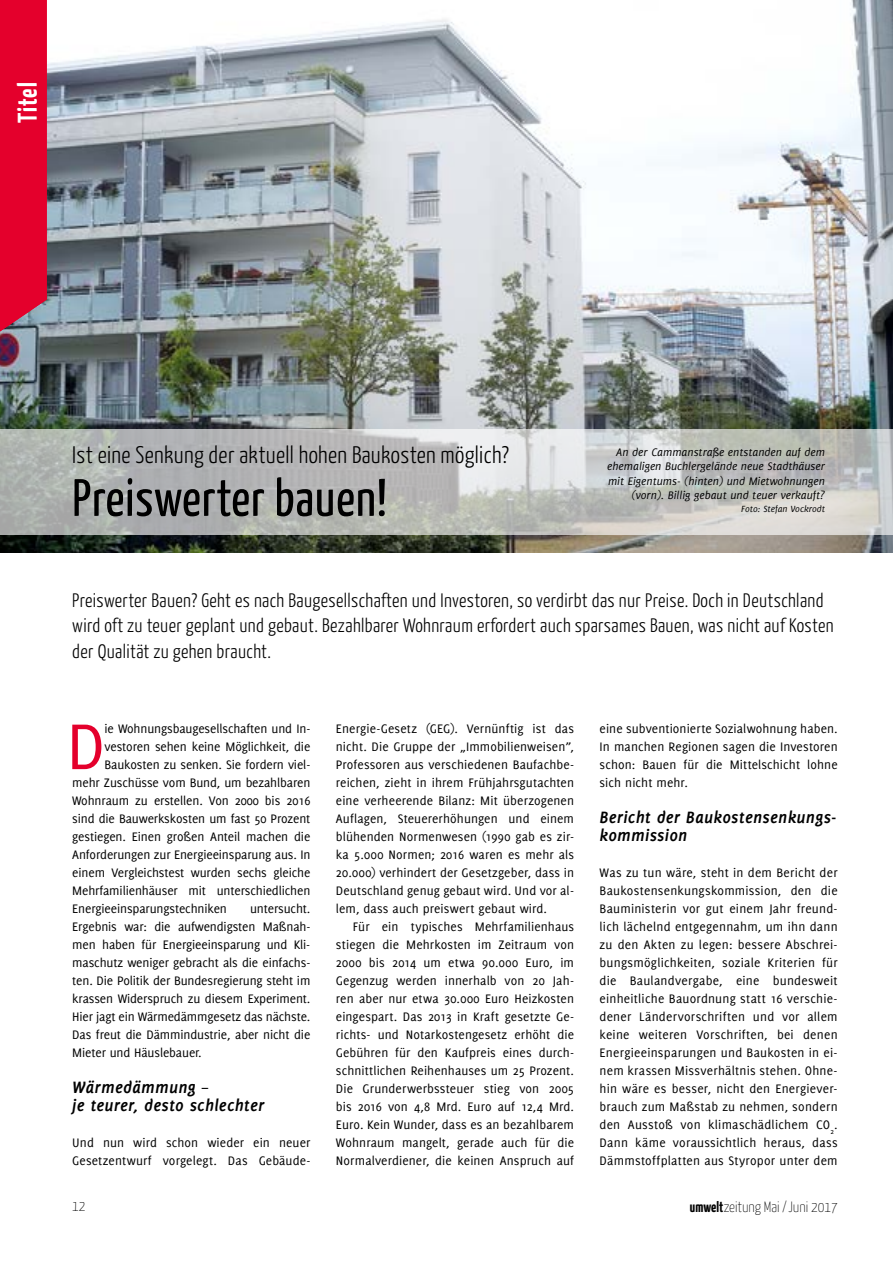
<style>
.page{position:relative;width:893px;height:1263px;background:#fff}
.page>*{position:absolute;margin:0;border:0;box-sizing:border-box;transform-origin:0 0}
.t1{font:70.65px "Delicious";color:#e4002c}
.t2{font:52.5px "Yanone Kaffeesatz";letter-spacing:.015em;color:#000}
.t3{font:700 27px "Yanone Kaffeesatz";letter-spacing:.04em;color:#fff}
.t4{font:300 24px "Yanone Kaffeesatz";letter-spacing:.015em;color:#000}
.t5{font:300 19.5px/25.5px "Yanone Kaffeesatz";letter-spacing:.02em;color:#000}
.t6{font:italic 700 18px/18px "Delicious";letter-spacing:.01em;color:#000}
.t7{font:100 15px "Yanone Kaffeesatz";color:#000}
.t8{font:13.5px/18px "Delicious";letter-spacing:-.01em;color:#000;text-align:justify}
.t9{font:italic 12px/14.4px "Delicious";color:#000;text-align:right}
.t10{font:italic 9.75px "Delicious";color:#000}
.s1{font-weight:700}
</style>
<div class="page">
<img style="left:0;top:0;width:893px;height:552px">
<svg style="left:0;top:429px;width:893px;height:105px"></svg>
<svg style="left:0;top:0;width:47px;height:340px"></svg>
<h3 class="t3" style="left:11px;top:123px;width:42px;rotate:-90deg">Titel</h3>
<h3 class="t4" style="left:72px;top:440px;width:438px">Ist eine Senkung der aktuell hohen Baukosten möglich?</h3>
<h2 class="t2" style="left:72px;top:466px;width:316px">Preiswerter bauen!</h2>
<p class="t9" style="left:607px;top:445px;width:219px">An der Cammanstraße entstanden auf dem ehemaligen Buchlergelände neue Stadthäuser mit Eigentums- (hinten) und Mietwohnungen (vorn). Billig gebaut und teuer verkauft?</p>
<p class="t10" style="left:741px;top:503px;width:85px">Foto: Stefan Vockrodt</p>
<p class="t5" style="left:72px;top:587px;width:763px">Preiswerter Bauen? Geht es nach Baugesellschaften und Investoren, so verdirbt das nur Preise. Doch in Deutschland wird oft zu teuer geplant und gebaut. Bezahlbarer Wohnraum erfordert auch sparsames Bauen, was nicht auf Kosten der Qualität zu gehen braucht.</p>
<h1 class="t1" style="left:67px;top:706px;width:40px">D</h1>
<p class="t8" style="left:105px;top:719px;width:207px">ie Wohnungsbaugesellschaften und In-</p>
<p class="t8" style="left:105px;top:737px;width:207px">vestoren sehen keine Möglichkeit, die</p>
<p class="t8" style="left:105px;top:755px;width:207px">Baukosten zu senken. Sie fordern viel-</p>
<p class="t8" style="left:72px;top:773px;width:240px">mehr Zuschüsse vom Bund, um bezahlbaren</p>
<p class="t8" style="left:72px;top:791px;width:240px">Wohnraum zu erstellen. Von 2000 bis 2016</p>
<p class="t8" style="left:72px;top:809px;width:240px">sind die Bauwerkskosten um fast 50 Prozent</p>
<p class="t8" style="left:72px;top:827px;width:240px">gestiegen. Einen großen Anteil machen die</p>
<p class="t8" style="left:72px;top:845px;width:240px">Anforderungen zur Energieeinsparung aus. In</p>
<p class="t8" style="left:72px;top:863px;width:240px">einem Vergleichstest wurden sechs gleiche</p>
<p class="t8" style="left:72px;top:881px;width:240px">Mehrfamilienhäuser mit unterschiedlichen</p>
<p class="t8" style="left:72px;top:899px;width:156px">Energieeinsparungstechniken</p>
<p class="t8" style="left:72px;top:899px;width:240px;text-indent:178px">untersucht.<br>Ergebnis war: die aufwendigsten Maßnah&shy;men haben für Energieeinsparung und Kli&shy;maschutz weniger gebracht als die einfachs&shy;ten. Die Politik der Bundesregierung steht im krassen Widerspruch zu diesem Experiment.<br>Hier jagt ein Wärmedämmgesetz das nächste.<br>Das freut die Dämmindustrie, aber nicht die Mieter und Häuslebauer.</p>
<h3 class="t6" style="left:72px;top:1078px;width:194px">Wärmedämmung –<br>je teurer, desto schlechter</h3>
<p class="t8" style="left:72px;top:1133px;width:240px">Und nun wird schon wieder ein neuer<br>Gesetzentwurf vorgelegt. Das Gebäude-</p>
<p class="t8" style="left:336px;top:719px;width:240px">Energie-Gesetz (GEG). Vernünftig ist das nicht. Die Gruppe der „Immobilienweisen”, Professoren aus verschiedenen Baufachbe&shy;reichen, zieht in ihrem Frühjahrsgutachten eine verheerende Bilanz: Mit überzogenen Auflagen, Steuererhöhungen und einem blühenden Normenwesen (1990 gab es zir&shy;ka 5.000 Normen; 2016 waren es mehr als 20.000) verhindert der Gesetzgeber, dass in Deutschland genug gebaut wird. Und vor al&shy;lem, dass auch preiswert gebaut wird.</p>
<p class="t8" style="left:336px;top:917px;width:240px;text-indent:17px">Für ein typisches Mehrfamilienhaus stiegen die Mehrkosten im Zeitraum von 2000 bis 2014 um etwa 90.000 Euro, im Gegenzug werden innerhalb von 20 Jah&shy;ren aber nur etwa 30.000 Euro Heizkosten eingespart. Das 2013 in Kraft gesetzte Ge&shy;richts- und Notarkostengesetz erhöht die Gebühren für den Kaufpreis eines durch&shy;schnittlichen Reihenhauses um 25 Prozent.<br>Die Grunderwerbssteuer stieg von 2005 bis 2016 von 4,8 Mrd. Euro auf 12,4 Mrd.<br>Euro. Kein Wunder, dass es an bezahlbarem Wohnraum mangelt, gerade auch für die Normalverdiener, die keinen Anspruch auf</p>
<p class="t8" style="left:600px;top:719px;width:240px">eine subventionierte Sozialwohnung haben.<br>In manchen Regionen sagen die Investoren schon: Bauen für die Mittelschicht lohne sich nicht mehr.</p>
<h3 class="t6" style="left:600px;top:808px;width:239px">Bericht der Baukostensenkungs&shy;kommission</h3>
<p class="t8" style="left:600px;top:863px;width:240px">Was zu tun wäre, steht in dem Bericht der Baukostensenkungskommission, den die Bauministerin vor gut einem Jahr freund&shy;lich lächelnd entgegennahm, um ihn dann zu den Akten zu legen: bessere Abschrei&shy;bungsmöglichkeiten, soziale Kriterien für die Baulandvergabe, eine bundesweit einheitliche Bauordnung statt 16 verschie&shy;dener Ländervorschriften und vor allem keine weiteren Vorschriften, bei denen Energieeinsparungen und Baukosten in ei&shy;nem krassen Missverhältnis stehen. Ohne&shy;hin wäre es besser, nicht den Energiever&shy;brauch zum Maßstab zu nehmen, sondern den Ausstoß von klimaschädlichem CO<sub>2</sub>.<br>Dann käme voraussichtlich heraus, dass Dämmstoffplatten aus Styropor unter dem</p>
<p class="t7" style="left:72px;top:1196px;width:15px">12</p>
<p class="t7" style="left:690px;top:1197px;width:149px"><span class="s1">umwelt</span>zeitung Mai /Juni 2017</p>
</div>
